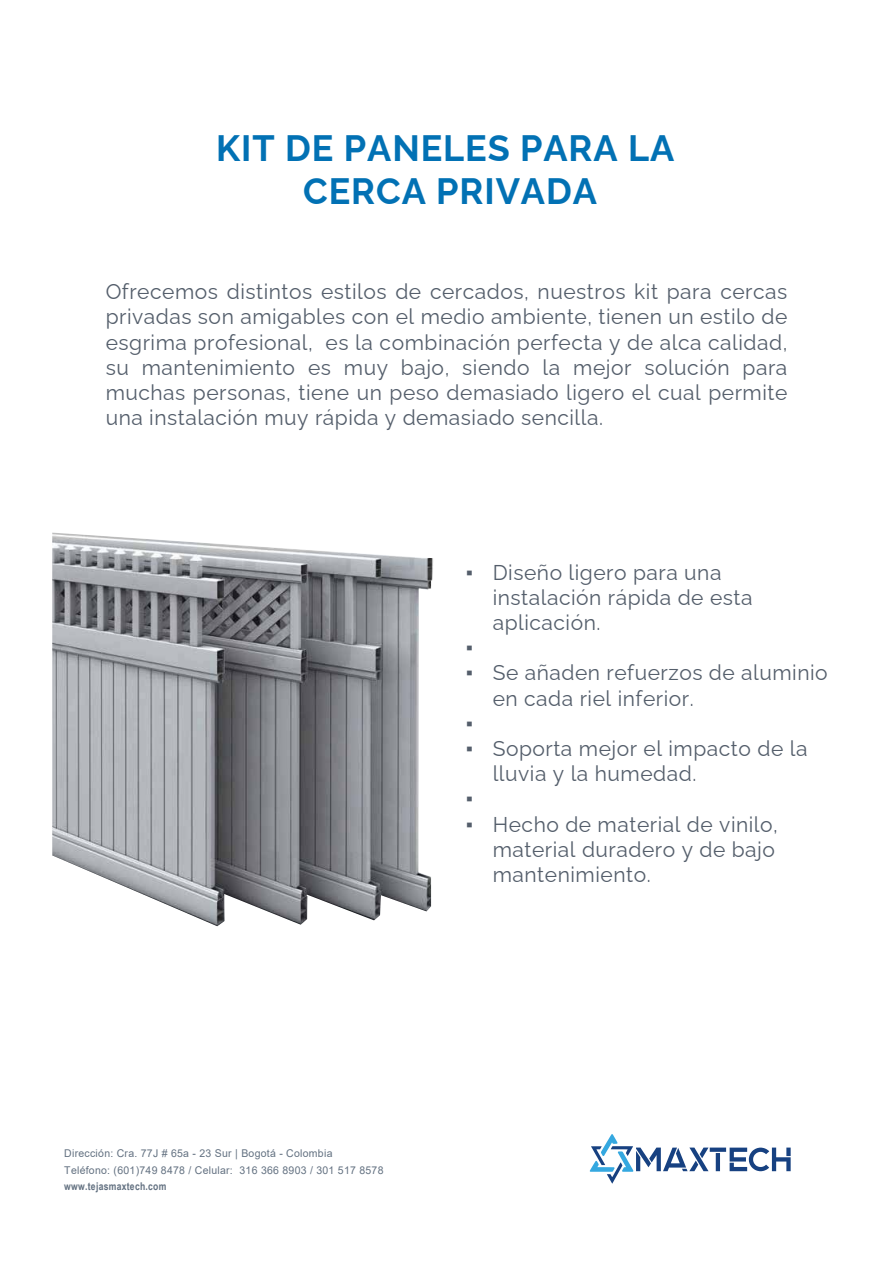
<style>
.page{position:relative;width:893px;height:1263px;background:#fff}
.page>*{position:absolute;margin:0;border:0;box-sizing:border-box;transform-origin:0 0}
.t1{font:700 36.75px/43.2px "Raleway";letter-spacing:.025em;color:#0271b4;text-align:center}
.t2{font:21.45px/25.2px "Raleway";letter-spacing:.025em;color:#545e6b}
.t3{font:21.45px "Times New Roman";color:#545e6b}
.t4{font:10.65px/16.5px "Arial";letter-spacing:.025em;color:#637181}
.t5{font:700 10.65px "Arial Narrow";letter-spacing:.025em;color:#637181}
.s1{font-family:"Times New Roman"}
</style>
<div class="page">
<img style="left:52px;top:533px;width:381px;height:393px">
<svg style="left:590px;top:1134px;width:118px;height:50px"></svg>
<hr style="left:716px;top:1153px;width:4px;height:18px;background:#174181">
<div style="left:710px;top:1147px;width:16px;height:5px;background:#174181"></div>
<svg style="left:730px;top:1147px;width:61px;height:24px"></svg>
<h1 class="t1" style="left:216px;top:123px;width:459px">KIT DE PANELES PARA LA<br>CERCA PRIVADA</h1>
<p class="t2" style="left:106px;top:277px;width:683px;text-align:justify">Ofrecemos distintos estilos de cercados, nuestros kit para cercas privadas son amigables con el medio ambiente, tienen un estilo de esgrima profesional, es la combinación perfecta y de alca calidad, su mantenimiento es muy bajo, siendo la mejor solución para muchas personas, tiene un peso demasiado ligero el cual permite una instalación muy rápida y demasiado sencilla.</p>
<p class="t2" style="left:493px;top:557px;width:261px;text-indent:-27px"><span class="s1">▪</span> Diseño ligero para una instalación rápida de esta aplicación.</p>
<p class="t3" style="left:466px;top:633px;width:9px">▪</p>
<p class="t2" style="left:493px;top:658px;width:336px;text-indent:-27px"><span class="s1">▪</span> Se añaden refuerzos de aluminio en cada riel inferior.</p>
<p class="t3" style="left:466px;top:708px;width:9px">▪</p>
<p class="t2" style="left:493px;top:733px;width:316px;text-indent:-27px"><span class="s1">▪</span> Soporta mejor el impacto de la lluvia y la humedad.</p>
<p class="t3" style="left:466px;top:784px;width:9px">▪</p>
<p class="t2" style="left:493px;top:809px;width:287px;text-indent:-27px"><span class="s1">▪</span> Hecho de material de vinilo, material duradero y de bajo mantenimiento.</p>
<p class="t4" style="left:64px;top:1145px;width:321px">Dirección: Cra. 77J # 65a - 23 Sur | Bogotá - Colombia<br>Teléfono: (601)749 8478 / Celular: 316 366 8903 / 301 517 8578</p>
<p class="t5" style="left:64px;top:1178px;width:104px">www.tejasmaxtech.com</p>
</div>
